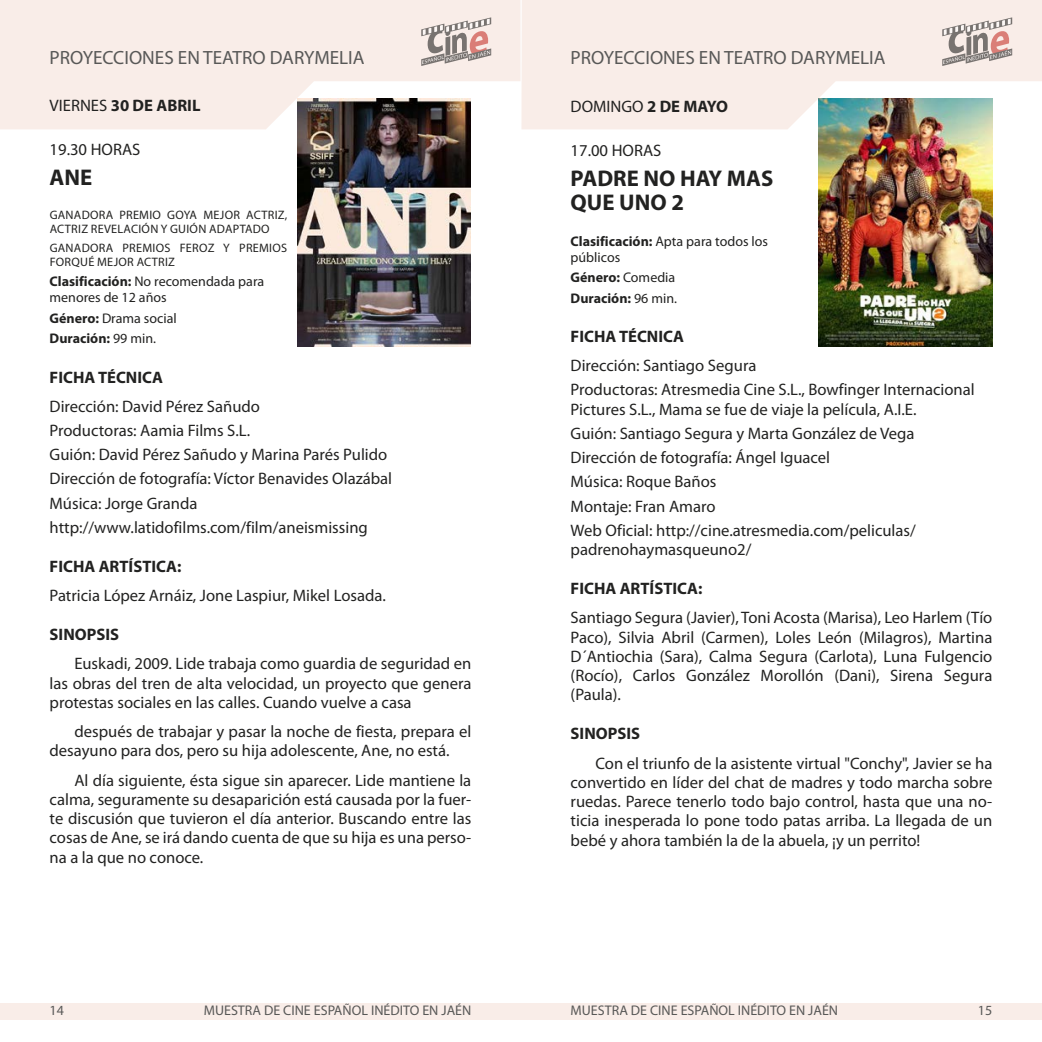
<style>
.page{position:relative;width:1042px;height:1042px;background:#fff}
.page>*{position:absolute;margin:0;border:0;box-sizing:border-box;transform-origin:0 0}
.t1{font:700 22.75px/24.5px "Myriad Pro";color:#222221}
.t2{font:19.25px "Myriad Pro";color:#585857}
.t3{font:16.62px/19.2px "Myriad Pro";color:#222221}
.t4{font:700 16.62px "Myriad Pro";color:#222221}
.t5{font:14px/15.8px "Myriad Pro";color:#222221}
.t6{font:14px "Myriad Pro";color:#585857}
.t7{font:700 14px/20.7px "Myriad Pro";color:#222221}
.t8{font:12.25px/14px "Myriad Pro";letter-spacing:.02em;color:#222221}
.s1{font-weight:400}
.s2{font-weight:700}
</style>
<div class="page">
<svg style="left:521px;top:0;width:521px;height:129px;background:#f9eee9"></svg>
<svg style="left:0;top:0;width:520px;height:129px;background:#f9eeea"></svg>
<div style="left:0;top:1003px;width:521px;height:17px;background:#f9ede8"></div>
<div style="left:521px;top:1003px;width:521px;height:17px;background:#f9ede8"></div>
<svg style="left:421px;top:17px;width:70px;height:49px;background:#cbbcb8"></svg>
<svg style="left:942px;top:17px;width:70px;height:49px;background:#cbbcb8"></svg>
<img style="left:297px;top:99px;width:174px;height:248px">
<img style="left:818px;top:99px;width:174px;height:248px">
<p class="t2" style="left:50px;top:47px;width:316px">PROYECCIONES EN TEATRO DARYMELIA</p>
<p class="t2" style="left:570px;top:47px;width:316px">PROYECCIONES EN TEATRO DARYMELIA</p>
<p class="t4" style="left:50px;top:96px;width:152px"><span class="s1">VIERNES</span> 30 DE ABRIL</p>
<p class="t3" style="left:50px;top:140px;width:92px">19.30 HORAS</p>
<h1 class="t1" style="left:50px;top:165px;width:44px">ANE</h1>
<p class="t8" style="left:50px;top:208px;width:239px">GANADORA PREMIO GOYA MEJOR ACTRIZ,<br>ACTRIZ REVELACIÓN Y GUIÓN ADAPTADO</p>
<p class="t8" style="left:50px;top:241px;width:239px">GANADORA PREMIOS FEROZ Y PREMIOS<br>FORQUÉ MEJOR ACTRIZ</p>
<p class="t5" style="left:50px;top:274px;width:216px"><span class="s2">Clasificación:</span> No recomendada para menores de 12 años</p>
<p class="t5" style="left:50px;top:308px;width:129px;line-height:20.7px"><span class="s2">Género:</span> Drama social<br><span class="s2">Duración:</span> 99 min.</p>
<p class="t4" style="left:50px;top:368px;width:115px">FICHA TÉCNICA</p>
<p class="t3" style="left:50px;top:394px;width:344px;line-height:24.2px">Dirección: David Pérez Sañudo<br>Productoras: Aamia Films S.L.<br>Guión: David Pérez Sañudo y Marina Parés Pulido Dirección de fotografía: Víctor Benavides Olazábal Música: Jorge Granda http://www.latidofilms.com/film/aneismissing</p>
<p class="t4" style="left:50px;top:557px;width:133px">FICHA ARTÍSTICA:</p>
<p class="t3" style="left:50px;top:586px;width:338px">Patricia López Arnáiz, Jone Laspiur, Mikel Losada.</p>
<p class="t4" style="left:50px;top:625px;width:71px">SINOPSIS</p>
<p class="t3" style="left:50px;top:654px;width:423px;text-align:justify;text-indent:25px">Euskadi, 2009. Lide trabaja como guardia de seguridad en las obras del tren de alta velocidad, un proyecto que genera protestas sociales en las calles. Cuando vuelve a casa</p>
<p class="t3" style="left:50px;top:722px;width:423px;text-indent:25px">después de trabajar y pasar la noche de fiesta, prepara el desayuno para dos, pero su hija adolescente, Ane, no está.</p>
<p class="t3" style="left:50px;top:770px;width:423px;text-align:justify;text-indent:25px">Al día siguiente, ésta sigue sin aparecer. Lide mantiene la calma, seguramente su desaparición está causada por la fuer&shy;te discusión que tuvieron el día anterior. Buscando entre las cosas de Ane, se irá dando cuenta de que su hija es una perso&shy;na a la que no conoce.</p>
<p class="t3" style="left:570px;top:97px;width:159px">DOMINGO <span class="s2">2 DE MAYO</span></p>
<p class="t3" style="left:570px;top:141px;width:92px">17.00 HORAS</p>
<h1 class="t1" style="left:570px;top:166px;width:204px">PADRE NO HAY MAS<br>QUE UNO 2</h1>
<p class="t5" style="left:570px;top:233px;width:199px"><span class="s2">Clasificación:</span> Apta para todos los públicos</p>
<p class="t7" style="left:570px;top:267px;width:108px">Género: <span class="s1">Comedia<br></span>Duración: <span class="s1">96 min.</span></p>
<p class="t4" style="left:570px;top:327px;width:115px">FICHA TÉCNICA</p>
<p class="t3" style="left:570px;top:354px;width:406px;line-height:24.2px">Dirección: Santiago Segura<br>Productoras: Atresmedia Cine S.L., Bowfinger Internacional</p>
<p class="t3" style="left:570px;top:397px;width:347px;line-height:24.2px">Pictures S.L., Mama se fue de viaje la película, A.I.E.<br>Guión: Santiago Segura y Marta González de Vega Dirección de fotografía: Ángel Iguacel<br>Música: Roque Baños<br>Montaje: Fran Amaro<br>Web Oficial: http://cine.atresmedia.com/peliculas/</p>
<p class="t3" style="left:570px;top:540px;width:182px">padrenohaymasqueuno2/</p>
<p class="t4" style="left:570px;top:579px;width:133px">FICHA ARTÍSTICA:</p>
<p class="t3" style="left:570px;top:608px;width:423px;text-align:justify">Santiago Segura (Javier), Toni Acosta (Marisa), Leo Harlem (Tío Paco), Silvia Abril (Carmen), Loles León (Milagros), Martina D´Antiochia (Sara), Calma Segura (Carlota), Luna Fulgencio (Rocío), Carlos González Morollón (Dani), Sirena Segura (Paula).</p>
<p class="t4" style="left:570px;top:724px;width:71px">SINOPSIS</p>
<p class="t3" style="left:570px;top:754px;width:423px;text-align:justify;text-indent:25px">Con el triunfo de la asistente virtual "Conchy", Javier se ha convertido en líder del chat de madres y todo marcha sobre ruedas. Parece tenerlo todo bajo control, hasta que una no&shy;ticia inesperada lo pone todo patas arriba. La llegada de un bebé y ahora también la de la abuela, ¡y un perrito!</p>
<p class="t6" style="left:50px;top:1003px;width:16px">14</p>
<p class="t6" style="left:204px;top:1003px;width:269px">MUESTRA DE CINE ESPAÑOL INÉDITO EN JAÉN</p>
<p class="t6" style="left:570px;top:1003px;width:269px">MUESTRA DE CINE ESPAÑOL INÉDITO EN JAÉN</p>
<p class="t6" style="left:978px;top:1003px;width:16px">15</p>
</div>
